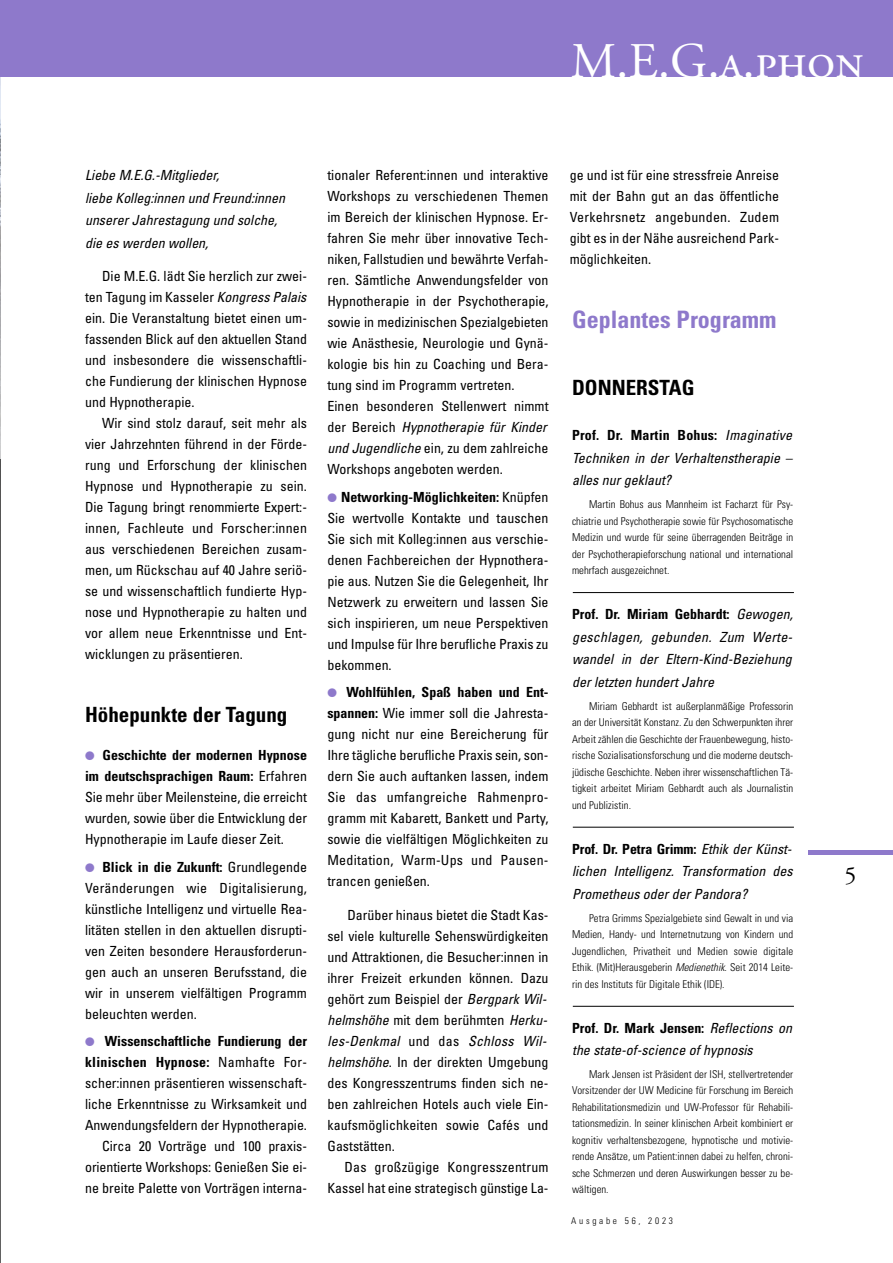
<style>
.page{position:relative;width:893px;height:1263px;background:#fff}
.page>*{position:absolute;margin:0;border:0;box-sizing:border-box;transform-origin:0 0}
.t1{font:49.8px "Adobe Garamond Regular SC";color:#fff}
.t2{font:700 condensed 24px "Univers";color:#8e79cb}
.t3{font:24px "Adobe Garamond";color:#000}
.t4{font:700 condensed 21px "Univers";color:#000}
.t5{font:condensed 13.95px/21px "Univers";color:#000;text-align:justify}
.t6{font:italic condensed 13.95px/22.5px "Univers";color:#000}
.t7{font:300 condensed 10.8px/16.5px "Univers LT Std";color:#000;text-align:justify}
.t8{font:300 condensed 9.3px "Univers";letter-spacing:.295em;color:#000}
.s1{font-style:italic}
.s2{font-size:28.5px;color:#8e79cb}
.s3{font-weight:700}
.s4{font-weight:700;font-style:normal}
</style>
<div class="page">
<div style="left:808px;top:850px;width:85px;height:5px;background:#8e79cb"></div>
<img style="left:0;top:77px;width:1px;height:382px">
<div style="left:0;top:0;width:893px;height:77px;background:#8e79cb"></div>
<svg style="left:0;top:459px;width:1px;height:804px"></svg>
<hr style="left:573px;top:592px;width:221px;height:1px;background:#000">
<hr style="left:573px;top:827px;width:221px;height:1px;background:#000">
<hr style="left:573px;top:1006px;width:221px;height:1px;background:#000">
<h1 class="t1" style="left:571px;top:41px;width:295px">M.E.G.a.phon</h1>
<p class="t6" style="left:85px;top:165px;width:202px">Liebe M.E.G.-Mitglieder,<br>liebe Kolleg:innen und Freund:innen unserer Jahrestagung und solche, die es werden wollen,</p>
<p class="t5" style="left:85px;top:267px;width:223px;text-indent:17px">Die M.E.G. lädt Sie herzlich zur zwei&shy;ten Tagung im Kasseler <span class="s1">Kongress Palais </span>ein. Die Veranstaltung bietet einen um&shy;fassenden Blick auf den aktuellen Stand und insbesondere die wissenschaftli&shy;che Fundierung der klinischen Hypnose und Hypnotherapie.</p>
<p class="t5" style="left:85px;top:414px;width:223px;text-indent:17px">Wir sind stolz darauf, seit mehr als vier Jahrzehnten führend in der Förde - rung und Erforschung der klinischen Hypnose und Hypnotherapie zu sein.<br>Die Tagung bringt renommierte Expert:- innen, Fachleute und Forscher:innen aus verschiedenen Bereichen zusam&shy;men, um Rückschau auf 40 Jahre seriö&shy;se und wissenschaftlich fundierte Hyp&shy;nose und Hypnotherapie zu halten und vor allem neue Erkenntnisse und Ent&shy;wicklungen zu präsentieren.</p>
<h3 class="t4" style="left:85px;top:707px;width:204px">Höhepunkte der Tagung</h3>
<p class="t5" style="left:85px;top:746px;width:223px"><span class="s2">•</span> <span class="s3">Geschichte der modernen Hypnose im deutschsprachigen Raum:</span> Erfahren Sie mehr über Meilensteine, die erreicht wurden, sowie über die Entwicklung der Hypnotherapie im Laufe dieser Zeit.</p>
<p class="t5" style="left:85px;top:857px;width:223px"><span class="s2">•</span> <span class="s3">Blick in die Zukunft:</span> Grundlegende Veränderungen wie Digitalisierung, künstliche Intelligenz und virtuelle Rea&shy;litäten stellen in den aktuellen disrupti&shy;ven Zeiten besondere Herausforderun&shy;gen auch an unseren Berufsstand, die wir in unserem vielfältigen Programm beleuchten werden.</p>
<p class="t5" style="left:85px;top:1032px;width:224px;text-align:right"><span class="s2">•</span> <span class="s3">Wissenschaftliche Fundierung der klinischen Hypnose:</span> Namhafte For&shy;scher:innen präsentieren wissenschaft&shy;liche Erkenntnisse zu Wirksamkeit und Anwendungsfeldern der Hypnotherapie.<br>Circa 20 Vorträge und 100 praxis&shy;orientierte Workshops: Genießen Sie ei&shy;ne breite Palette von Vorträgen interna-</p>
<p class="t5" style="left:327px;top:166px;width:223px;text-align:left">tionaler Referent:innen und interaktive Workshops zu verschiedenen Themen im Bereich der klinischen Hypnose. Er&shy;fahren Sie mehr über innovative Tech&shy;niken, Fallstudien und bewährte Verfah&shy;ren. Sämtliche Anwendungsfelder von Hypnotherapie in der Psychotherapie, sowie in medizinischen Spezialgebieten wie Anästhesie, Neurologie und Gynä&shy;kologie bis hin zu Coaching und Bera&shy;tung sind im Programm vertreten.<br>Einen besonderen Stellenwert nimmt der Bereich <span class="s1">Hypnotherapie für Kinder und Jugendliche</span> ein, zu dem zahlreiche Workshops angeboten werden.</p>
<p class="t5" style="left:327px;top:487px;width:223px"><span class="s2">•</span> <span class="s3">Networking-Möglichkeiten:</span> Knüpfen Sie wertvolle Kontakte und tauschen Sie sich mit Kolleg:innen aus verschie&shy;denen Fachbereichen der Hypnothera&shy;pie aus. Nutzen Sie die Gelegenheit, Ihr Netzwerk zu erweitern und lassen Sie sich inspirieren, um neue Perspektiven und Impulse für Ihre berufliche Praxis zu bekommen.</p>
<p class="t5" style="left:327px;top:683px;width:223px"><span class="s2">•</span> <span class="s3">Wohlfühlen, Spaß haben und Ent&shy;spannen:</span> Wie immer soll die Jahresta&shy;gung nicht nur eine Bereicherung für Ihre tägliche berufliche Praxis sein, son - dern Sie auch auftanken lassen, indem Sie das umfangreiche Rahmenpro&shy;gramm mit Kabarett, Bankett und Party, sowie die vielfältigen Möglichkeiten zu Meditation, Warm-Ups und Pausen&shy;trancen genießen.</p>
<p class="t5" style="left:327px;top:905px;width:223px;text-align:left;text-indent:20px">Darüber hinaus bietet die Stadt Kas&shy;sel viele kulturelle Sehenswürdigkeiten und Attraktionen, die Besucher:innen in ihrer Freizeit erkunden können. Dazu gehört zum Beispiel der <span class="s1">Bergpark Wil&shy;helmshöhe</span> mit dem berühmten <span class="s1">Herku&shy;les-Denkmal</span> und das <span class="s1">Schloss Wil&shy;helmshöhe</span>. In der direkten Umgebung des Kongresszentrums finden sich ne&shy;ben zahlreichen Hotels auch viele Ein&shy;kaufsmöglichkeiten sowie Cafés und Gaststätten.</p>
<p class="t5" style="left:327px;top:1157px;width:223px;text-align:right">Das großzügige Kongresszentrum<br>Kassel hat eine strategisch günstige La-</p>
<p class="t5" style="left:570px;top:166px;width:211px">ge und ist für eine stressfreie Anreise mit der Bahn gut an das öffentliche Verkehrsnetz angebunden. Zudem gibt es in der Nähe ausreichend Park&shy;möglichkeiten.</p>
<h2 class="t2" style="left:572px;top:310px;width:206px">Geplantes Programm</h2>
<h3 class="t4" style="left:572px;top:380px;width:124px">DONNERSTAG</h3>
<p class="t6" style="left:572px;top:425px;width:222px;text-align:justify"><span class="s4">Prof. Dr. Martin Bohus:</span> Imaginative Techniken in der Verhaltenstherapie – alles nur geklaut?</p>
<p class="t7" style="left:572px;top:497px;width:223px;text-indent:17px">Martin Bohus aus Mannheim ist Facharzt für Psy&shy;chiatrie und Psychotherapie sowie für Psychosomatische Medizin und wurde für seine überragenden Beiträge in der Psychotherapieforschung national und international mehrfach ausgezeichnet.</p>
<p class="t6" style="left:572px;top:604px;width:222px"><span class="s4">Prof. Dr. Miriam Gebhardt:</span> Gewogen, geschlagen, gebunden. Zum Werte&shy;wandel in der Eltern-Kind-Beziehung der letzten hundert Jahre</p>
<p class="t7" style="left:572px;top:698px;width:223px;text-indent:17px">Miriam Gebhardt ist außerplanmäßige Professorin an der Universität Konstanz. Zu den Schwerpunkten ihrer Arbeit zählen die Geschichte der Frauenbewegung, histo&shy;rische Sozialisationsforschung und die moderne deutsch&shy;jüdische Geschichte. Neben ihrer wissenschaftlichen Tä&shy;tigkeit arbeitet Miriam Gebhardt auch als Journalistin und Publizistin.</p>
<p class="t6" style="left:572px;top:838px;width:222px"><span class="s4">Prof. Dr. Petra Grimm:</span> Ethik der Künst&shy;lichen Intelligenz. Transformation des<br>Prometheus oder der Pandora?</p>
<p class="t7" style="left:572px;top:910px;width:223px;text-indent:17px">Petra Grimms Spezialgebiete sind Gewalt in und via Medien, Handy- und Internetnutzung von Kindern und Jugendlichen, Privatheit und Medien sowie digitale Ethik. (Mit)Herausgeberin <span class="s1">Medienethik</span>. Seit 2014 Leite&shy;rin des Instituts für Digitale Ethik (IDE).</p>
<p class="t6" style="left:572px;top:1017px;width:221px"><span class="s4">Prof. Dr. Mark Jensen:</span> Reflections on the state-of-science of hypnosis</p>
<p class="t7" style="left:572px;top:1067px;width:223px;text-indent:17px">Mark Jensen ist Präsident der ISH, stellvertretender Vorsitzender der UW Medicine für Forschung im Bereich Rehabilitationsmedizin und UW-Professor für Rehabili&shy;tationsmedizin. In seiner klinischen Arbeit kombiniert er kognitiv verhaltensbezogene, hypnotische und motivie&shy;rende Ansätze, um Patient:innen dabei zu helfen, chroni&shy;sche Schmerzen und deren Auswirkungen besser zu be&shy;wältigen.</p>
<p class="t8" style="left:571px;top:1218px;width:103px">Ausgabe 56, 2023</p>
<h2 class="t3" style="left:844px;top:865px;width:13px">5</h2>
</div>
